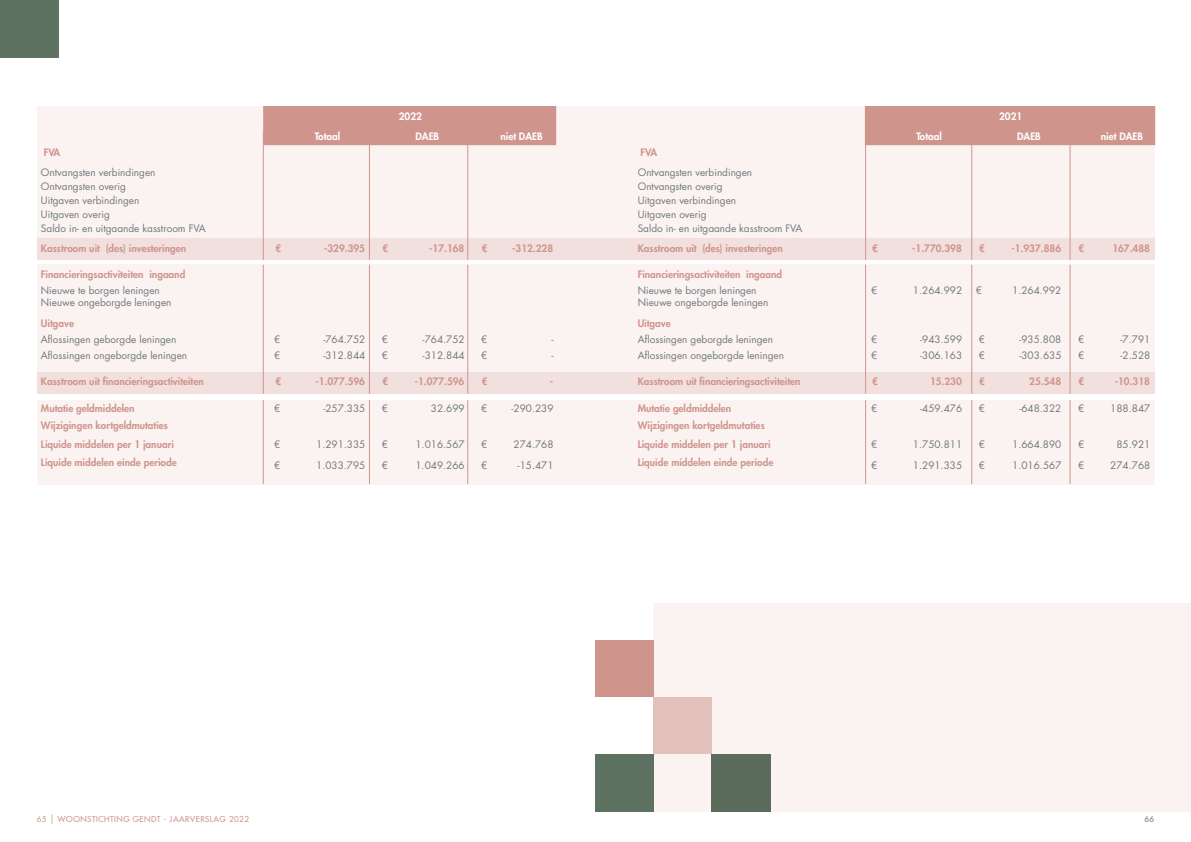
<style>
.page{position:relative;width:1191px;height:842px;background:#fff}
.page>*{position:absolute;margin:0;border:0;box-sizing:border-box;transform-origin:0 0}
.t1{font:10px/14px "Futura Std";color:#70787d}
.t2{font:800 10px/19.3px "Futura Std";color:#cf958d}
.t3{font:800 10px "Futura Std";color:#fff}
.t4{font:500 8px "Futura Std";letter-spacing:.06em;color:#cf958d}
.t5{font:500 8px "Futura Std";color:#70787d}
.s1{font-size:9.6px}
</style>
<div class="page">
<div style="left:37px;top:106px;width:1117px;height:140px;background:#faf3f2"></div>
<div style="left:37px;top:265px;width:1117px;height:114px;background:#faf3f2"></div>
<div style="left:37px;top:400px;width:1117px;height:84px;background:#faf3f2"></div>
<div style="left:37px;top:238px;width:1117px;height:22px;background:#f1e0dd"></div>
<div style="left:37px;top:372px;width:1117px;height:22px;background:#f1e0dd"></div>
<div style="left:263px;top:106px;width:293px;height:39px;background:#cf958d"></div>
<div style="left:865px;top:106px;width:290px;height:39px;background:#cf958d"></div>
<div style="left:653px;top:603px;width:538px;height:208px;background:#faf3f2"></div>
<div style="left:711px;top:754px;width:60px;height:57px;background:#5d7261"></div>
<div style="left:653px;top:697px;width:58px;height:57px;background:#e3c0bb"></div>
<div style="left:595px;top:754px;width:58px;height:57px;background:#5d7261"></div>
<div style="left:0;top:0;width:58px;height:58px;background:#5d7261"></div>
<div style="left:595px;top:640px;width:58px;height:57px;background:#cf958d"></div>
<hr style="left:263px;top:131px;width:1px;height:129px;background:#cf958d">
<hr style="left:263px;top:265px;width:1px;height:129px;background:#cf958d">
<hr style="left:263px;top:400px;width:1px;height:84px;background:#cf958d">
<hr style="left:369px;top:131px;width:1px;height:129px;background:#cf958d">
<hr style="left:369px;top:265px;width:1px;height:129px;background:#cf958d">
<hr style="left:369px;top:400px;width:1px;height:84px;background:#cf958d">
<hr style="left:467px;top:131px;width:1px;height:129px;background:#cf958d">
<hr style="left:467px;top:265px;width:1px;height:129px;background:#cf958d">
<hr style="left:467px;top:400px;width:1px;height:84px;background:#cf958d">
<hr style="left:865px;top:131px;width:1px;height:129px;background:#cf958d">
<hr style="left:865px;top:265px;width:1px;height:129px;background:#cf958d">
<hr style="left:865px;top:400px;width:1px;height:84px;background:#cf958d">
<hr style="left:971px;top:131px;width:1px;height:129px;background:#cf958d">
<hr style="left:971px;top:265px;width:1px;height:129px;background:#cf958d">
<hr style="left:971px;top:400px;width:1px;height:84px;background:#cf958d">
<hr style="left:1070px;top:131px;width:1px;height:129px;background:#cf958d">
<hr style="left:1070px;top:265px;width:1px;height:129px;background:#cf958d">
<hr style="left:1070px;top:400px;width:1px;height:84px;background:#cf958d">
<p class="t3" style="left:399px;top:110px;width:25px">2022</p>
<p class="t3" style="left:999px;top:110px;width:25px">2021</p>
<p class="t3" style="left:315px;top:129px;width:27px">Totaal</p>
<p class="t3" style="left:415px;top:129px;width:25px">DAEB</p>
<p class="t3" style="left:500px;top:129px;width:44px">niet DAEB</p>
<p class="t3" style="left:916px;top:129px;width:27px">Totaal</p>
<p class="t3" style="left:1017px;top:129px;width:25px">DAEB</p>
<p class="t3" style="left:1100px;top:129px;width:44px">niet DAEB</p>
<p class="t2" style="left:44px;top:143px;width:18px">FVA</p>
<p class="t1" style="left:41px;top:165px;width:166px">Ontvangsten verbindingen<br>Ontvangsten overig<br>Uitgaven verbindingen<br>Uitgaven overig<br>Saldo in- en uitgaande kasstroom FVA</p>
<p class="t2" style="left:41px;top:238px;width:147px">Kasstroom uit (des) investeringen</p>
<p class="t2" style="left:275px;top:238px;width:7px">€</p>
<p class="t2" style="left:324px;top:238px;width:42px">-329.395</p>
<p class="t2" style="left:382px;top:238px;width:7px">€</p>
<p class="t2" style="left:429px;top:238px;width:37px">-17.168</p>
<p class="t2" style="left:482px;top:238px;width:7px">€</p>
<p class="t2" style="left:512px;top:238px;width:42px">-312.228</p>
<p class="t2" style="left:41px;top:264px;width:146px">Financieringsactiviteiten ingaand</p>
<p class="t1" style="left:41px;top:284px;width:132px;line-height:12.8px">Nieuwe te borgen leningen<br>Nieuwe ongeborgde leningen</p>
<p class="t2" style="left:41px;top:313px;width:35px">Uitgave</p>
<p class="t1" style="left:41px;top:333px;width:137px">Aflossingen geborgde leningen</p>
<p class="t1" style="left:274px;top:333px;width:8px">€</p>
<p class="t1" style="left:323px;top:333px;width:44px">-764.752</p>
<p class="t1" style="left:382px;top:333px;width:8px">€</p>
<p class="t1" style="left:422px;top:333px;width:44px">-764.752</p>
<p class="t1" style="left:481px;top:333px;width:8px">€</p>
<p class="t1" style="left:551px;top:333px;width:4px">-</p>
<p class="t1" style="left:41px;top:348px;width:148px">Aflossingen ongeborgde leningen</p>
<p class="t1" style="left:274px;top:348px;width:8px">€</p>
<p class="t1" style="left:323px;top:348px;width:44px">-312.844</p>
<p class="t1" style="left:382px;top:348px;width:8px">€</p>
<p class="t1" style="left:422px;top:348px;width:44px">-312.844</p>
<p class="t1" style="left:481px;top:348px;width:8px">€</p>
<p class="t1" style="left:551px;top:348px;width:4px">-</p>
<p class="t2" style="left:41px;top:372px;width:164px">Kasstroom uit financieringsactiviteiten</p>
<p class="t2" style="left:275px;top:372px;width:7px">€</p>
<p class="t2" style="left:315px;top:372px;width:51px">-1.077.596</p>
<p class="t2" style="left:382px;top:372px;width:7px">€</p>
<p class="t2" style="left:415px;top:372px;width:51px">-1.077.596</p>
<p class="t2" style="left:482px;top:372px;width:7px">€</p>
<p class="t2" style="left:550px;top:372px;width:5px">-</p>
<p class="t2" style="left:41px;top:399px;width:95px">Mutatie geldmiddelen</p>
<p class="t1" style="left:274px;top:402px;width:8px">€</p>
<p class="t1" style="left:323px;top:402px;width:44px">-257.335</p>
<p class="t1" style="left:382px;top:402px;width:8px">€</p>
<p class="t1" style="left:431px;top:402px;width:35px">32.699</p>
<p class="t1" style="left:481px;top:402px;width:8px">€</p>
<p class="t1" style="left:511px;top:402px;width:44px">-290.239</p>
<p class="t2" style="left:41px;top:416px;width:134px">Wijzigingen kortgeldmutaties<br>Liquide middelen per 1 januari</p>
<p class="t1" style="left:274px;top:438px;width:8px">€</p>
<p class="t1" style="left:316px;top:438px;width:51px">1.291.335</p>
<p class="t1" style="left:382px;top:438px;width:8px">€</p>
<p class="t1" style="left:415px;top:438px;width:51px">1.016.567</p>
<p class="t1" style="left:481px;top:438px;width:8px">€</p>
<p class="t1" style="left:513px;top:438px;width:42px">274.768</p>
<p class="t2" style="left:640px;top:143px;width:18px">FVA</p>
<p class="t1" style="left:637px;top:165px;width:166px">Ontvangsten verbindingen<br>Ontvangsten overig<br>Uitgaven verbindingen<br>Uitgaven overig<br>Saldo in- en uitgaande kasstroom FVA</p>
<p class="t2" style="left:637px;top:238px;width:147px">Kasstroom uit (des) investeringen</p>
<p class="t2" style="left:872px;top:238px;width:7px">€</p>
<p class="t2" style="left:912px;top:238px;width:51px">-1.770.398</p>
<p class="t2" style="left:979px;top:238px;width:7px">€</p>
<p class="t2" style="left:1011px;top:238px;width:51px">-1.937.886</p>
<p class="t2" style="left:1078px;top:238px;width:7px">€</p>
<p class="t2" style="left:1112px;top:238px;width:39px">167.488</p>
<p class="t2" style="left:637px;top:264px;width:146px">Financieringsactiviteiten ingaand</p>
<p class="t1" style="left:637px;top:283px;width:120px">Nieuwe te borgen leningen</p>
<p class="t1" style="left:871px;top:283px;width:8px">€</p>
<p class="t1" style="left:913px;top:283px;width:51px">1.264.992</p>
<p class="t1" style="left:976px;top:283px;width:8px">€</p>
<p class="t1" style="left:1012px;top:283px;width:51px">1.264.992</p>
<p class="t1" style="left:637px;top:296px;width:132px">Nieuwe ongeborgde leningen</p>
<p class="t2" style="left:637px;top:313px;width:35px">Uitgave</p>
<p class="t1" style="left:637px;top:333px;width:137px">Aflossingen geborgde leningen</p>
<p class="t1" style="left:871px;top:333px;width:8px">€</p>
<p class="t1" style="left:920px;top:333px;width:44px">-943.599</p>
<p class="t1" style="left:978px;top:333px;width:8px">€</p>
<p class="t1" style="left:1019px;top:333px;width:44px">-935.808</p>
<p class="t1" style="left:1078px;top:333px;width:8px">€</p>
<p class="t1" style="left:1120px;top:333px;width:31px">-7.791</p>
<p class="t1" style="left:637px;top:348px;width:148px">Aflossingen ongeborgde leningen</p>
<p class="t1" style="left:871px;top:348px;width:8px">€</p>
<p class="t1" style="left:920px;top:348px;width:44px">-306.163</p>
<p class="t1" style="left:978px;top:348px;width:8px">€</p>
<p class="t1" style="left:1019px;top:348px;width:44px">-303.635</p>
<p class="t1" style="left:1078px;top:348px;width:8px">€</p>
<p class="t1" style="left:1120px;top:348px;width:31px">-2.528</p>
<p class="t2" style="left:637px;top:372px;width:164px">Kasstroom uit financieringsactiviteiten</p>
<p class="t2" style="left:872px;top:372px;width:7px">€</p>
<p class="t2" style="left:930px;top:372px;width:33px">15.230</p>
<p class="t2" style="left:979px;top:372px;width:7px">€</p>
<p class="t2" style="left:1029px;top:372px;width:33px">25.548</p>
<p class="t2" style="left:1078px;top:372px;width:7px">€</p>
<p class="t2" style="left:1114px;top:372px;width:37px">-10.318</p>
<p class="t2" style="left:637px;top:399px;width:95px">Mutatie geldmiddelen</p>
<p class="t1" style="left:871px;top:402px;width:8px">€</p>
<p class="t1" style="left:920px;top:402px;width:44px">-459.476</p>
<p class="t1" style="left:978px;top:402px;width:8px">€</p>
<p class="t1" style="left:1019px;top:402px;width:44px">-648.322</p>
<p class="t1" style="left:1078px;top:402px;width:8px">€</p>
<p class="t1" style="left:1110px;top:402px;width:42px">188.847</p>
<p class="t2" style="left:637px;top:416px;width:134px">Wijzigingen kortgeldmutaties<br>Liquide middelen per 1 januari</p>
<p class="t1" style="left:871px;top:438px;width:8px">€</p>
<p class="t1" style="left:913px;top:438px;width:51px">1.750.811</p>
<p class="t1" style="left:978px;top:438px;width:8px">€</p>
<p class="t1" style="left:1012px;top:438px;width:51px">1.664.890</p>
<p class="t1" style="left:1078px;top:438px;width:8px">€</p>
<p class="t1" style="left:1116px;top:438px;width:35px">85.921</p>
<p class="t2" style="left:41px;top:453px;width:137px">Liquide middelen einde periode</p>
<p class="t1" style="left:274px;top:459px;width:8px">€</p>
<p class="t1" style="left:316px;top:459px;width:51px">1.033.795</p>
<p class="t1" style="left:382px;top:459px;width:8px">€</p>
<p class="t1" style="left:415px;top:459px;width:51px">1.049.266</p>
<p class="t1" style="left:481px;top:459px;width:8px">€</p>
<p class="t1" style="left:517px;top:459px;width:37px">-15.471</p>
<p class="t2" style="left:637px;top:453px;width:137px">Liquide middelen einde periode</p>
<p class="t1" style="left:871px;top:459px;width:8px">€</p>
<p class="t1" style="left:913px;top:459px;width:51px">1.291.335</p>
<p class="t1" style="left:978px;top:459px;width:8px">€</p>
<p class="t1" style="left:1012px;top:459px;width:51px">1.016.567</p>
<p class="t1" style="left:1078px;top:459px;width:8px">€</p>
<p class="t1" style="left:1110px;top:459px;width:42px">274.768</p>
<p class="t4" style="left:37px;top:814px;width:214px">65 <span class="s1">|</span> WOONSTICHTING GENDT - JAARVERSLAG 2022</p>
<p class="t5" style="left:1144px;top:814px;width:11px">66</p>
</div>
